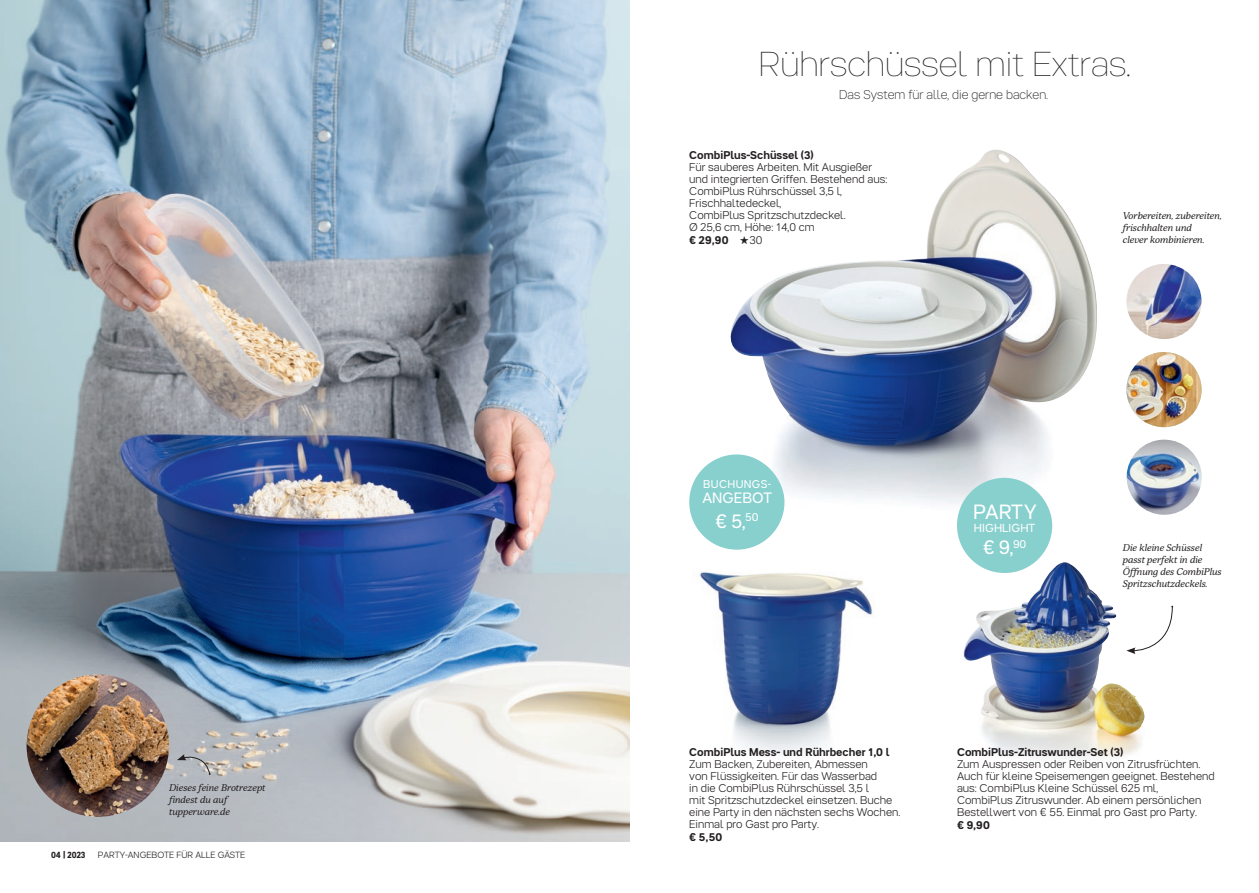
<style>
.page{position:relative;width:1259px;height:893px;background:#fff}
.page>*{position:absolute;margin:0;border:0;box-sizing:border-box;transform-origin:0 0}
.t1{font:200 34.5px "Tupper PRO";color:#231f20}
.t2{font:20.55px "Tupper PRO";letter-spacing:-.02em;color:#fff}
.t3{font:19.5px "Tupper PRO";color:#fff}
.t4{font:15px "Tupper PRO";color:#fff}
.t5{font:100 12.75px "Tupper PRO";color:#231f20}
.t6{font:11.7px "Tupper PRO";letter-spacing:.01em;color:#fff}
.t7{font:300 11.25px/12px "Tupper PRO";color:#231f20}
.t8{font:700 11.25px "Tupper PRO";color:#231f20}
.t9{font:11.25px "Tupper PRO";letter-spacing:.03em;color:#fff}
.t10{font:italic 9.75px/12px "Tupper Serif";color:#231f20}
.t11{font:300 9px "Tupper PRO";color:#231f20}
.t12{font:700 9px "Tupper PRONARROW";color:#231f20}
.s1{font-weight:300}
</style>
<div class="page">
<img style="left:0;top:0;width:629px;height:842px">
<img style="left:27px;top:674px;width:142px;height:143px;border-radius:71px">
<img style="left:1126px;top:264px;width:75px;height:75px;border-radius:38px">
<img style="left:1126px;top:352px;width:75px;height:75px;border-radius:38px">
<img style="left:1126px;top:440px;width:75px;height:75px;border-radius:38px">
<img style="left:730px;top:150px;width:367px;height:380px">
<img style="left:963px;top:562px;width:182px;height:196px">
<img style="left:699px;top:572px;width:174px;height:182px">
<div style="left:689px;top:454px;width:95px;height:96px;background:#87d0ce;border-radius:50%"></div>
<svg style="left:177px;top:754px;width:34px;height:21px"></svg>
<svg style="left:1126px;top:606px;width:47px;height:48px"></svg>
<div style="left:957px;top:478px;width:95px;height:95px;background:#87d0ce;border-radius:50%"></div>
<p class="t10" style="left:169px;top:782px;width:98px">Dieses feine Brotrezept findest du auf tupperware.de</p>
<p class="t12" style="left:51px;top:849px;width:36px">04 | 2023</p>
<p class="t11" style="left:98px;top:850px;width:149px">PARTY-ANGEBOTE FÜR ALLE GÄSTE</p>
<h1 class="t1" style="left:759px;top:44px;width:373px">Rührschüssel mit Extras.</h1>
<p class="t5" style="left:839px;top:87px;width:210px">Das System für alle, die gerne backen.</p>
<p class="t8" style="left:689px;top:148px;width:126px">CombiPlus-Schüssel (3)</p>
<p class="t7" style="left:689px;top:161px;width:199px">Für sauberes Arbeiten. Mit Ausgießer und integrierten Griffen. Bestehend aus:<br>CombiPlus Rührschüssel 3,5 l,<br>Frischhaltedeckel,<br>CombiPlus Spritzschutzdeckel.<br>Ø 25,6 cm, Höhe: 14,0 cm</p>
<p class="t8" style="left:689px;top:234px;width:75px">€ 29,90 ★<span class="s1">30</span></p>
<p class="t10" style="left:1123px;top:210px;width:100px">Vorbereiten, zubereiten, frischhalten und<br>clever kombinieren.</p>
<p class="t9" style="left:703px;top:478px;width:70px">BUCHUNGS-</p>
<h3 class="t4" style="left:702px;top:489px;width:71px">ANGEBOT</h3>
<h3 class="t3" style="left:715px;top:509px;width:45px">€ 5,<sup>50</sup></h3>
<h2 class="t2" style="left:973px;top:500px;width:65px">PARTY</h2>
<p class="t6" style="left:974px;top:521px;width:63px">HIGHLIGHT</p>
<h3 class="t3" style="left:983px;top:536px;width:45px">€ 9,<sup>90</sup></h3>
<p class="t10" style="left:1123px;top:542px;width:100px">Die kleine Schüssel passt perfekt in die<br>Öffnung des CombiPlus<br>Spritzschutzdeckels.</p>
<p class="t8" style="left:689px;top:745px;width:202px">CombiPlus Mess- und Rührbecher 1,0 l</p>
<p class="t7" style="left:689px;top:758px;width:213px">Zum Backen, Zubereiten, Abmessen<br>von Flüssigkeiten. Für das Wasserbad<br>in die CombiPlus Rührschüssel 3,5 l<br>mit Spritzschutzdeckel einsetzen. Buche eine Party in den nächsten sechs Wochen.<br>Einmal pro Gast pro Party.</p>
<p class="t8" style="left:689px;top:831px;width:35px">€ 5,50</p>
<p class="t8" style="left:957px;top:745px;width:168px">CombiPlus-Zitruswunder-Set (3)</p>
<p class="t7" style="left:957px;top:758px;width:259px">Zum Auspressen oder Reiben von Zitrusfrüchten.<br>Auch für kleine Speisemengen geeignet. Bestehend aus: CombiPlus Kleine Schüssel 625 ml, CombiPlus Zitruswunder. Ab einem persönlichen Bestellwert von € 55. Einmal pro Gast pro Party.</p>
<p class="t8" style="left:957px;top:819px;width:35px">€ 9,90</p>
</div>
